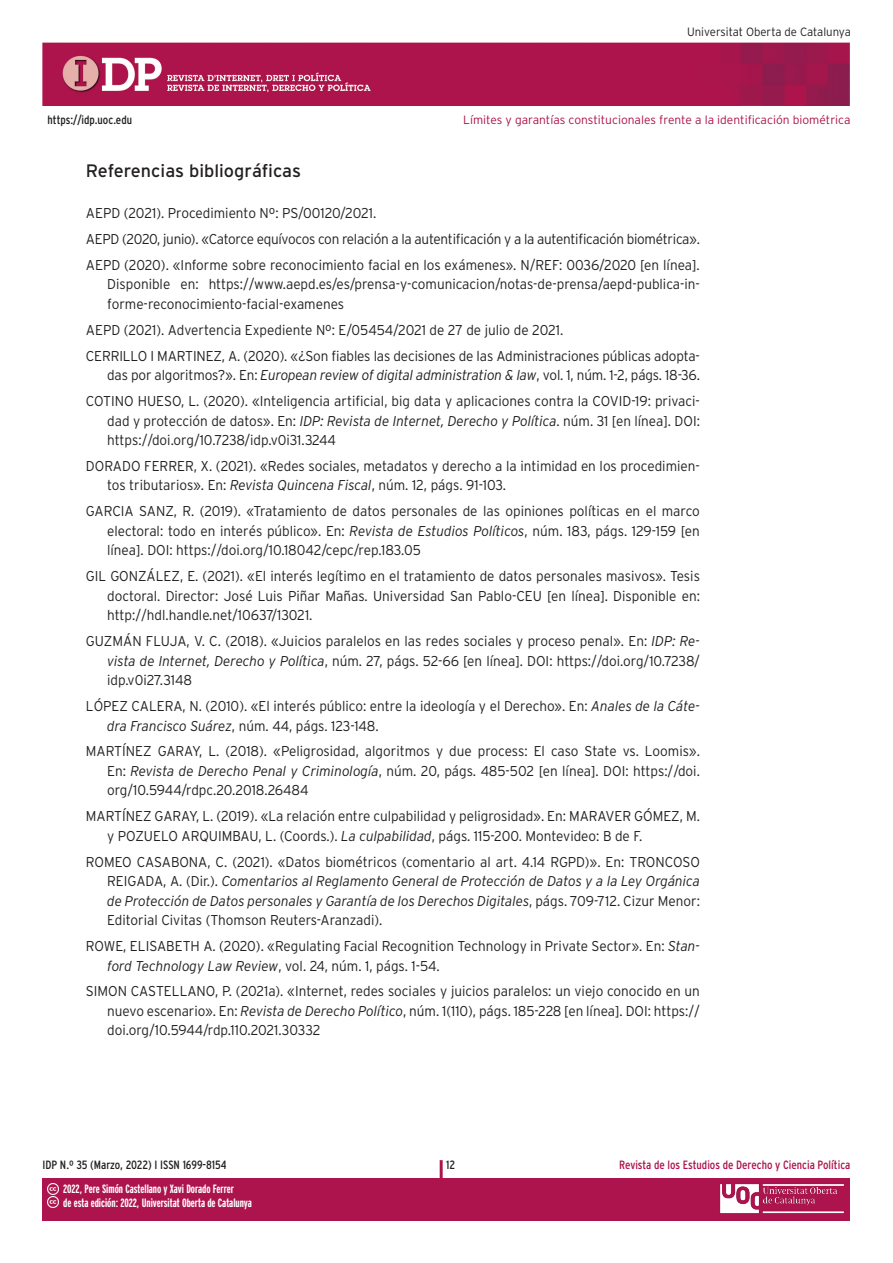
<style>
.page{position:relative;width:893px;height:1263px;background:#fff}
.page>*{position:absolute;margin:0;border:0;box-sizing:border-box;transform-origin:0 0}
._03_titulo_biblio{font:18px "Interstate";color:#231f20}
._04_biblio{font:300 14.25px/19.5px "Interstate";color:#231f20;text-align:justify;scale:.95 1}
._04_biblio-2{font:300 14.25px "Interstate";letter-spacing:-.02em;color:#231f20;scale:.95 1}
.t1{font:700 extra-condensed 12px/14.4px "Interstate";color:#fff}
.t2{font:300 12px "Interstate";color:#ad134c}
.t3{font:condensed 12px "Interstate";color:#231f20}
.t4{font:condensed 12px "Interstate";color:#ad134c}
.t5{font:300 12px "Interstate";color:#231f20;scale:.95 1}
.s1{font-style:italic}
</style>
<div class="page">
<img style="left:43px;top:43px;width:807px;height:63px">
<div style="left:43px;top:1178px;width:807px;height:42px;background:#ad134c"></div>
<hr style="left:440px;top:1160px;width:3px;height:44px;background:#ad134c">
<img style="left:720px;top:1184px;width:124px;height:30px">
<svg style="left:47px;top:1183px;width:11px;height:25px"></svg>
<p class="t3" style="left:48px;top:113px;width:86px">https://idp.uoc.edu</p>
<p class="t5" style="left:687px;top:25px;width:174px">Universitat Oberta de Catalunya</p>
<p class="t2" style="left:463px;top:113px;width:389px">Límites y garantías constitucionales frente a la identificación biométrica</p>
<p class="_03_titulo_biblio" style="left:86px;top:161px;width:217px">Referencias bibliográficas</p>
<p class="_04_biblio" style="left:86px;top:203px;width:307px">AEPD (2021). Procedimiento Nº: PS/00120/2021.</p>
<p class="_04_biblio-2" style="left:86px;top:231px;width:648px">AEPD (2020, junio). «Catorce equívocos con relación a la autentificación y a la autentificación biométrica».</p>
<p class="_04_biblio" style="left:107px;top:255px;width:625px;text-indent:-21px">AEPD (2020). «Informe sobre reconocimiento facial en los exámenes». N/REF: 0036/2020 [en línea].<br>Disponible en: https://www.aepd.es/es/prensa-y-comunicacion/notas-de-prensa/aepd-publica-in&shy;forme-reconocimiento-facial-examenes</p>
<p class="_04_biblio" style="left:86px;top:320px;width:504px">AEPD (2021). Advertencia Expediente Nº: E/05454/2021 de 27 de julio de 2021.</p>
<p class="_04_biblio" style="left:86px;top:346px;width:648px;text-align:right">CERRILLO I MARTINEZ, A. (2020). «¿Son fiables las decisiones de las Administraciones públicas adopta&shy;das por algoritmos?». En: <span class="s1">European review of digital administration &amp; law</span>, vol. 1, núm. 1-2, págs. 18-36.</p>
<p class="_04_biblio" style="left:107px;top:391px;width:625px;text-indent:-21px">COTINO HUESO, L. (2020). «Inteligencia artificial, big data y aplicaciones contra la COVID-19: privaci&shy;dad y protección de datos». En: <span class="s1">IDP: Revista de Internet, Derecho y Política</span>. núm. 31 [en línea]. DOI: https://doi.org/10.7238/idp.v0i31.3244</p>
<p class="_04_biblio" style="left:107px;top:456px;width:625px;text-indent:-21px">DORADO FERRER, X. (2021). «Redes sociales, metadatos y derecho a la intimidad en los procedimien&shy;tos tributarios». En: <span class="s1">Revista Quincena Fiscal</span>, núm. 12, págs. 91-103.</p>
<p class="_04_biblio" style="left:107px;top:501px;width:625px;text-indent:-21px">GARCIA SANZ, R. (2019). «Tratamiento de datos personales de las opiniones políticas en el marco electoral: todo en interés público». En: <span class="s1">Revista de Estudios Políticos</span>, núm. 183, págs. 129-159 [en línea]. DOI: https://doi.org/10.18042/cepc/rep.183.05</p>
<p class="_04_biblio" style="left:107px;top:566px;width:625px;text-indent:-21px">GIL GONZÁLEZ, E. (2021). «El interés legítimo en el tratamiento de datos personales masivos». Tesis doctoral. Director: José Luis Piñar Mañas. Universidad San Pablo-CEU [en línea]. Disponible en: http://hdl.handle.net/10637/13021.</p>
<p class="_04_biblio" style="left:107px;top:631px;width:625px;text-indent:-21px">GUZMÁN FLUJA, V. C. (2018). «Juicios paralelos en las redes sociales y proceso penal». En: <span class="s1">IDP: Re&shy;vista de Internet, Derecho y Política</span>, núm. 27, págs. 52-66 [en línea]. DOI: https://doi.org/10.7238/ idp.v0i27.3148</p>
<p class="_04_biblio" style="left:107px;top:696px;width:625px;text-indent:-21px">LÓPEZ CALERA, N. (2010). «El interés público: entre la ideología y el Derecho». En: <span class="s1">Anales de la Cáte&shy;dra Francisco Suárez</span>, núm. 44, págs. 123-148.</p>
<p class="_04_biblio" style="left:107px;top:741px;width:625px;text-indent:-21px">MARTÍNEZ GARAY, L. (2018). «Peligrosidad, algoritmos y due process: El caso State vs. Loomis».<br>En: <span class="s1">Revista de Derecho Penal y Criminología</span>, núm. 20, págs. 485-502 [en línea]. DOI: https://doi. org/10.5944/rdpc.20.2018.26484</p>
<p class="_04_biblio" style="left:107px;top:806px;width:625px;text-indent:-21px">MARTÍNEZ GARAY, L. (2019). «La relación entre culpabilidad y peligrosidad». En: MARAVER GÓMEZ, M. y POZUELO ARQUIMBAU, L. (Coords.). <span class="s1">La culpabilidad</span>, págs. 115-200. Montevideo: B de F.</p>
<p class="_04_biblio" style="left:107px;top:852px;width:625px;text-indent:-21px">ROMEO CASABONA, C. (2021). «Datos biométricos (comentario al art. 4.14 RGPD)». En: TRONCOSO REIGADA, A. (Dir.). <span class="s1">Comentarios al Reglamento General de Protección de Datos y a la Ley Orgánica de Protección de Datos personales y Garantía de los Derechos Digitales</span>, págs. 709-712. Cizur Menor:<br>Editorial Civitas (Thomson Reuters-Aranzadi).</p>
<p class="_04_biblio" style="left:107px;top:936px;width:625px;text-indent:-21px">ROWE, ELISABETH A. (2020). «Regulating Facial Recognition Technology in Private Sector». En: <span class="s1">Stan&shy;ford Technology Law Review</span>, vol. 24, núm. 1, págs. 1-54.</p>
<p class="_04_biblio" style="left:107px;top:981px;width:625px;text-indent:-21px">SIMON CASTELLANO, P. (2021a). «Internet, redes sociales y juicios paralelos: un viejo conocido en un nuevo escenario». En: <span class="s1">Revista de Derecho Político</span>, núm. 1(110), págs. 185-228 [en línea]. DOI: https:// doi.org/10.5944/rdp.110.2021.30332</p>
<p class="t3" style="left:43px;top:1158px;width:186px">IDP N.º 35 (Marzo, 2022) I ISSN 1699-8154</p>
<p class="t3" style="left:446px;top:1158px;width:10px">12</p>
<p class="t4" style="left:619px;top:1158px;width:233px">Revista de los Estudios de Derecho y Ciencia Política</p>
<p class="t1" style="left:63px;top:1181px;width:190px">2022, Pere Simón Castellano y Xavi Dorado Ferrer<br>de esta edición: 2022, Universitat Oberta de Catalunya</p>
</div>
